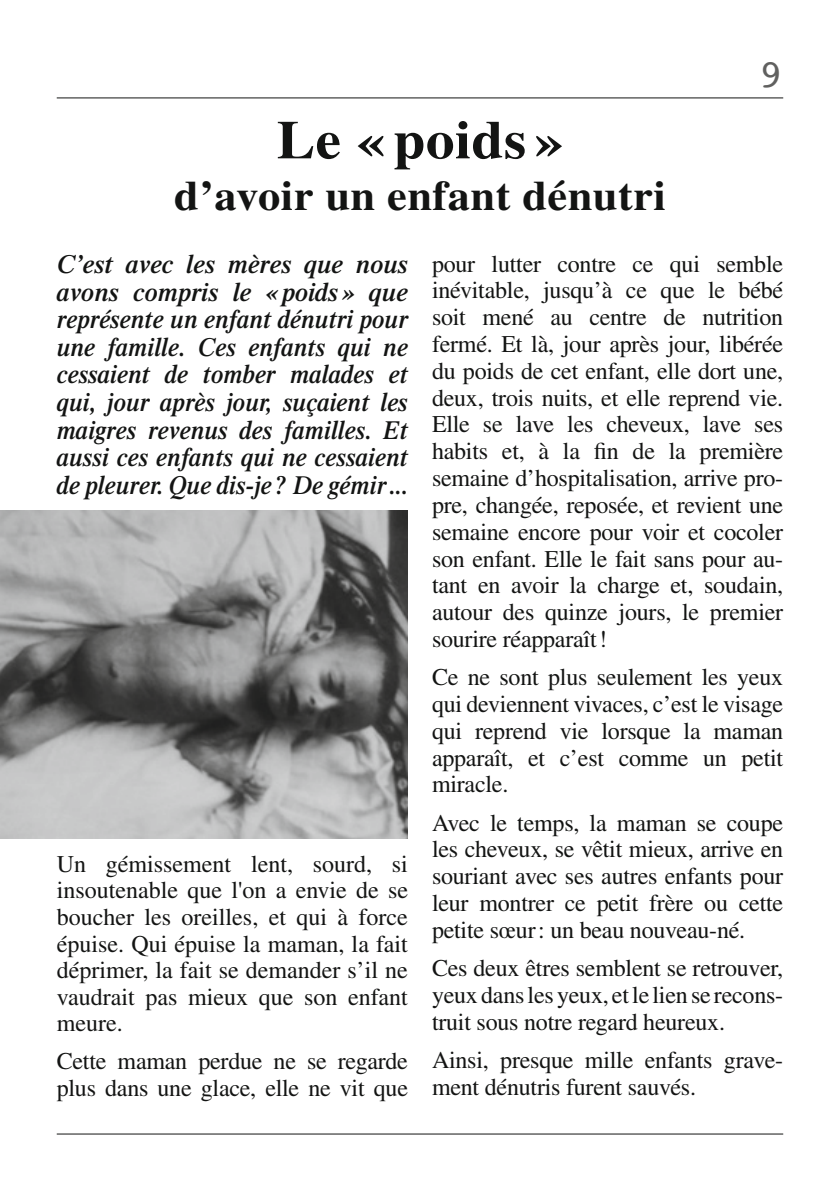
<style>
.page{position:relative;width:840px;height:1191px;background:#fff}
.page>*{position:absolute;margin:0;border:0;box-sizing:border-box;transform-origin:0 0}
.t1{font:700 54px "Times LT Std";letter-spacing:.01em;color:#131413;scale:1.06 1}
.t2{font:700 41.8px "Times LT Std";letter-spacing:.01em;color:#131413;scale:1.06 1}
.t3{font:40px "Courier";color:#60605f}
.t4{font:italic 600 26px/27.6px "Times LT Std";color:#131413;text-align:justify}
.t5{font:24px/26.8px "Times LT Std";letter-spacing:-.01em;color:#131413;text-align:justify}
</style>
<div class="page">
<hr style="left:57px;top:1133px;width:725px;height:1px;background:#131413">
<hr style="left:57px;top:98px;width:725px;height:1px;background:#131413">
<img style="left:0;top:510px;width:408px;height:329px">
<h1 class="t1" style="left:276px;top:108px;width:272px">Le « poids »</h1>
<h2 class="t2" style="left:174px;top:171px;width:465px">d’avoir un enfant dénutri</h2>
<h3 class="t3" style="left:758px;top:43px;width:25px">9</h3>
<p class="t4" style="left:57px;top:250px;width:352px">C’est avec les mères que nous avons compris le «poids» que représente un enfant dénutri pour une famille. Ces enfants qui ne cessaient de tomber malades et qui, jour après jour, suçaient les maigres revenus des familles. Et aussi ces enfants qui ne cessaient de pleurer. Que dis-je ? De gémir...</p>
<p class="t5" style="left:57px;top:850px;width:352px">Un gémissement lent, sourd, si insoutenable que l'on a envie de se boucher les oreilles, et qui à force épuise. Qui épuise la maman, la fait déprimer, la fait se demander s’il ne vaudrait pas mieux que son enfant meure.</p>
<p class="t5" style="left:57px;top:1048px;width:352px">Cette maman perdue ne se regarde plus dans une glace, elle ne vit que</p>
<p class="t5" style="left:432px;top:250px;width:352px">pour lutter contre ce qui semble inévitable, jusqu’à ce que le bébé soit mené au centre de nutrition fermé. Et là, jour après jour, libérée du poids de cet enfant, elle dort une, deux, trois nuits, et elle reprend vie.<br>Elle se lave les cheveux, lave ses habits et, à la fin de la première semaine d’hospitalisation, arrive pro&shy;pre, changée, reposée, et revient une semaine encore pour voir et cocoler son enfant. Elle le fait sans pour au&shy;tant en avoir la charge et, soudain, autour des quinze jours, le premier sourire réapparaît!</p>
<p class="t5" style="left:432px;top:663px;width:352px">Ce ne sont plus seulement les yeux qui deviennent vivaces, c’est le visage qui reprend vie lorsque la maman apparaît, et c’est comme un petit miracle.</p>
<p class="t5" style="left:432px;top:809px;width:352px">Avec le temps, la maman se coupe les cheveux, se vêtit mieux, arrive en souriant avec ses autres enfants pour leur montrer ce petit frère ou cette petite sœur: un beau nouveau-né.</p>
<p class="t5" style="left:432px;top:954px;width:352px">Ces deux êtres semblent se retrouver, yeux dans les yeux, et le lien se recons&shy;truit sous notre regard heureux.</p>
<p class="t5" style="left:432px;top:1046px;width:352px">Ainsi, presque mille enfants grave&shy;ment dénutris furent sauvés.</p>
</div>
